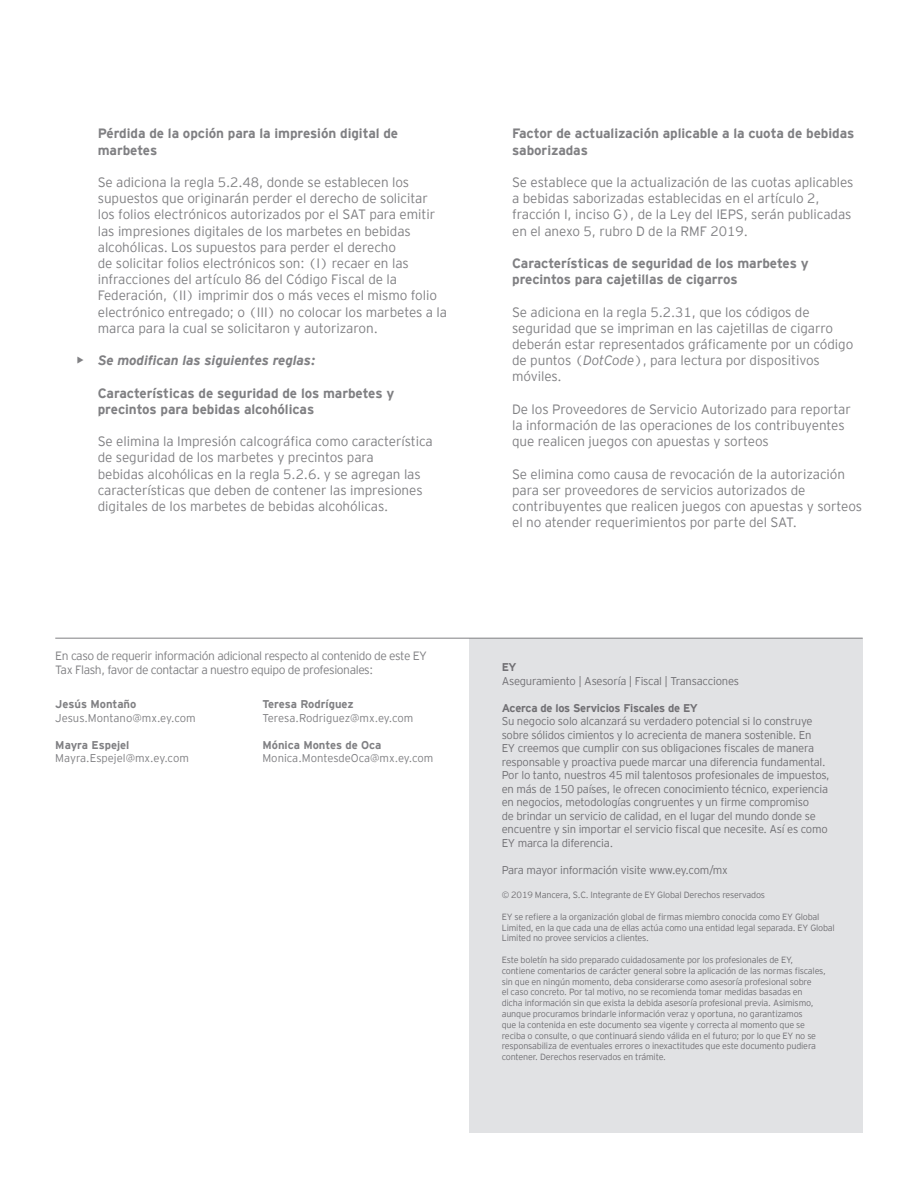
<style>
.page{position:relative;width:918px;height:1188px;background:#fff}
.page>*{position:absolute;margin:0;border:0;box-sizing:border-box;transform-origin:0 0}
.t1{font:300 13.5px/16.2px "EY Interstate";letter-spacing:-.005em;color:#808083}
.t2{font:700 13.5px/16.2px "EY Interstate";letter-spacing:-.005em;color:#808083}
.t3{font:italic 700 13.5px "EY Interstate";letter-spacing:-.005em;color:#808083}
.t4{font:300 12px/14.4px "EY Interstate";letter-spacing:-.035em;color:#808083}
.t5{font:300 11.25px/13.5px "EY Interstate";letter-spacing:-.02em;color:#717074}
.t6{font:300 11.25px "EY Interstate";color:#808083}
.t7{font:700 11.25px "EY Interstate";color:#808083}
.t8{font:700 11.25px "EY Interstate";letter-spacing:-.02em;color:#717074}
.t9{font:300 9px/10.8px "EY Interstate";letter-spacing:-.02em;color:#717074}
.s1{font-style:italic}
</style>
<div class="page">
<div style="left:470px;top:638px;width:393px;height:495px;background:#e1e2e4"></div>
<hr style="left:55px;top:638px;width:808px;height:1px;background:#808083">
<p class="t2" style="left:98px;top:125px;width:302px">Pérdida de la opción para la impresión digital de marbetes</p>
<p class="t1" style="left:98px;top:174px;width:351px">Se adiciona la regla 5.2.48, donde se establecen los supuestos que originarán perder el derecho de solicitar los folios electrónicos autorizados por el SAT para emitir las impresiones digitales de los marbetes en bebidas alcohólicas. Los supuestos para perder el derecho<br>de solicitar folios electrónicos son: (I) recaer en las infracciones del artículo 86 del Código Fiscal de la Federación, (II) imprimir dos o más veces el mismo folio electrónico entregado; o (III) no colocar los marbetes a la marca para la cual se solicitaron y autorizaron.</p>
<p class="t3" style="left:77px;top:353px;width:240px">• Se modifican las siguientes reglas:</p>
<p class="t2" style="left:98px;top:385px;width:298px">Características de seguridad de los marbetes y precintos para bebidas alcohólicas</p>
<p class="t1" style="left:98px;top:433px;width:337px">Se elimina la Impresión calcográfica como característica de seguridad de los marbetes y precintos para<br>bebidas alcohólicas en la regla 5.2.6. y se agregan las características que deben de contener las impresiones digitales de los marbetes de bebidas alcohólicas.</p>
<p class="t4" style="left:55px;top:649px;width:373px">En caso de requerir información adicional respecto al contenido de este EY<br>Tax Flash, favor de contactar a nuestro equipo de profesionales:</p>
<p class="t7" style="left:55px;top:698px;width:83px">Jesús Montaño</p>
<p class="t6" style="left:55px;top:711px;width:142px">Jesus.Montano@mx.ey.com</p>
<p class="t7" style="left:55px;top:738px;width:76px">Mayra Espejel</p>
<p class="t6" style="left:55px;top:752px;width:135px">Mayra.Espejel@mx.ey.com</p>
<p class="t7" style="left:262px;top:698px;width:93px">Teresa Rodríguez</p>
<p class="t6" style="left:262px;top:711px;width:153px">Teresa.Rodriguez@mx.ey.com</p>
<p class="t7" style="left:262px;top:738px;width:121px">Mónica Montes de Oca</p>
<p class="t6" style="left:262px;top:752px;width:173px">Monica.MontesdeOca@mx.ey.com</p>
<p class="t2" style="left:512px;top:125px;width:344px">Factor de actualización aplicable a la cuota de bebidas saborizadas</p>
<p class="t1" style="left:512px;top:174px;width:343px">Se establece que la actualización de las cuotas aplicables a bebidas saborizadas establecidas en el artículo 2, fracción I, inciso G), de la Ley del IEPS, serán publicadas en el anexo 5, rubro D de la RMF 2019.</p>
<p class="t2" style="left:512px;top:255px;width:298px">Características de seguridad de los marbetes y precintos para cajetillas de cigarros</p>
<p class="t1" style="left:512px;top:304px;width:343px">Se adiciona en la regla 5.2.31, que los códigos de seguridad que se impriman en las cajetillas de cigarro deberán estar representados gráficamente por un código de puntos (<span class="s1">DotCode</span>), para lectura por dispositivos móviles.</p>
<p class="t1" style="left:512px;top:401px;width:340px">De los Proveedores de Servicio Autorizado para reportar la información de las operaciones de los contribuyentes que realicen juegos con apuestas y sorteos</p>
<p class="t1" style="left:512px;top:466px;width:352px">Se elimina como causa de revocación de la autorización para ser proveedores de servicios autorizados de contribuyentes que realicen juegos con apuestas y sorteos el no atender requerimientos por parte del SAT.</p>
<p class="t8" style="left:502px;top:661px;width:16px">EY</p>
<p class="t5" style="left:502px;top:674px;width:239px">Aseguramiento | Asesoría | Fiscal | Transacciones</p>
<p class="t8" style="left:502px;top:702px;width:198px">Acerca de los Servicios Fiscales de EY</p>
<p class="t5" style="left:502px;top:715px;width:330px">Su negocio solo alcanzará su verdadero potencial si lo construye sobre sólidos cimientos y lo acrecienta de manera sostenible. En<br>EY creemos que cumplir con sus obligaciones fiscales de manera responsable y proactiva puede marcar una diferencia fundamental.<br>Por lo tanto, nuestros 45 mil talentosos profesionales de impuestos, en más de 150 países, le ofrecen conocimiento técnico, experiencia en negocios, metodologías congruentes y un firme compromiso<br>de brindar un servicio de calidad, en el lugar del mundo donde se encuentre y sin importar el servicio fiscal que necesite. Así es como EY marca la diferencia.</p>
<p class="t5" style="left:502px;top:863px;width:228px">Para mayor información visite www.ey.com/mx</p>
<p class="t9" style="left:502px;top:890px;width:265px">© 2019 Mancera, S.C. Integrante de EY Global Derechos reservados</p>
<p class="t9" style="left:502px;top:911px;width:335px">EY se refiere a la organización global de firmas miembro conocida como EY Global<br>Limited, en la que cada una de ellas actúa como una entidad legal separada. EY Global<br>Limited no provee servicios a clientes.</p>
<p class="t9" style="left:502px;top:954px;width:326px">Este boletín ha sido preparado cuidadosamente por los profesionales de EY, contiene comentarios de carácter general sobre la aplicación de las normas fiscales, sin que en ningún momento, deba considerarse como asesoría profesional sobre<br>el caso concreto. Por tal motivo, no se recomienda tomar medidas basadas en dicha información sin que exista la debida asesoría profesional previa. Asimismo, aunque procuramos brindarle información veraz y oportuna, no garantizamos<br>que la contenida en este documento sea vigente y correcta al momento que se reciba o consulte, o que continuará siendo válida en el futuro; por lo que EY no se responsabiliza de eventuales errores o inexactitudes que este documento pudiera contener. Derechos reservados en trámite.</p>
</div>
